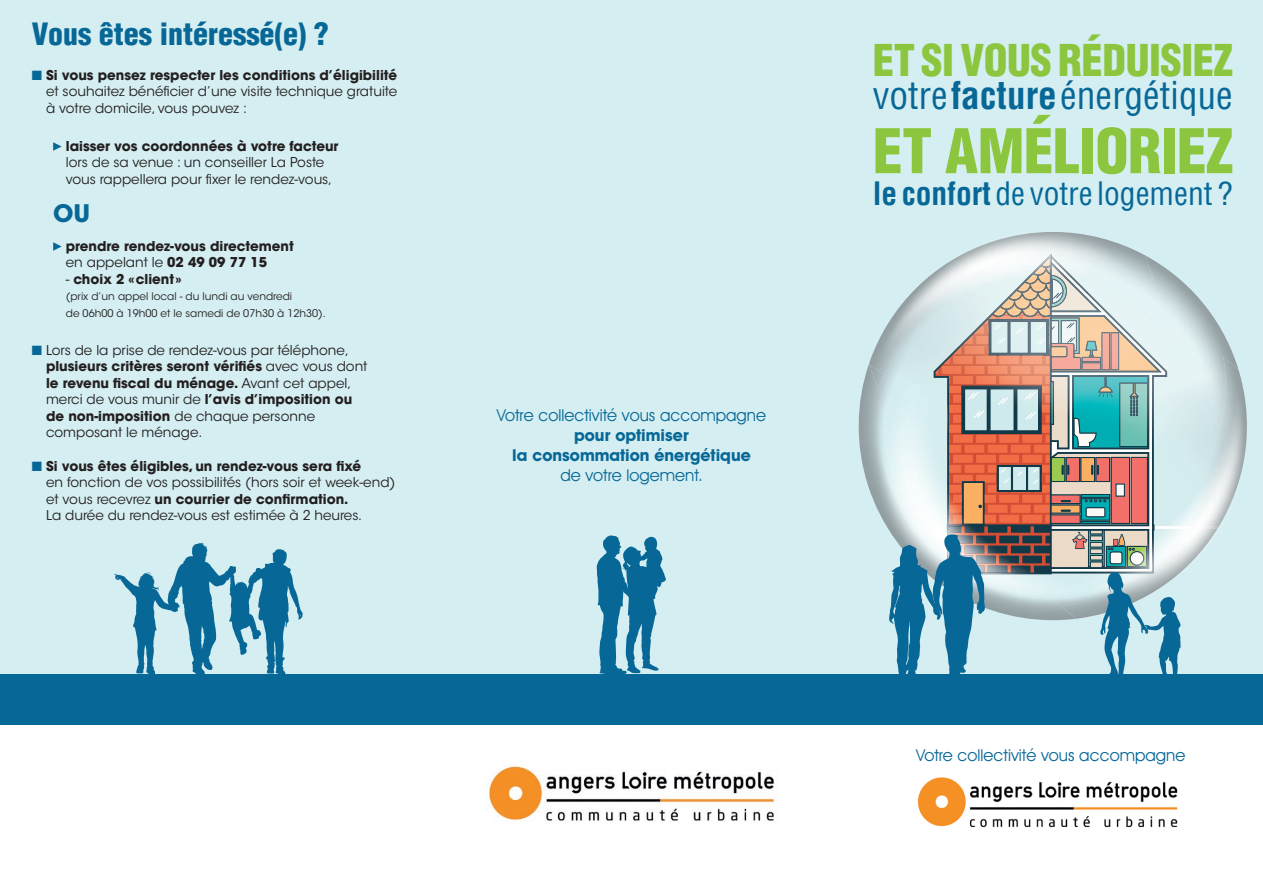
<style>
.page{position:relative;width:1263px;height:893px;background:#fff}
.page>*{position:absolute;margin:0;border:0;box-sizing:border-box;transform-origin:0 0}
.t1{font:900 condensed 60px "Helvetica";letter-spacing:-.01em;color:#8bc63e}
.t2{font:900 condensed 42.75px "Helvetica";letter-spacing:-.01em;color:#8bc63e}
.t3{font:condensed 37.5px "Helvetica";color:#076897}
.t4{font:condensed 31.5px "Helvetica";color:#076897}
.t5{font:900 condensed 30px "Helvetica";color:#076897}
.t6{font:700 24px "ITC Avant Garde Std";color:#076897}
.t7{font:16.5px "Avant Garde IT Cby BT";color:#076897}
.t8{font:700 16.5px/19.8px "Avant Garde IT Cby BT";color:#076897;text-align:center}
.t9{font:13.5px/16.5px "ITC Avant Garde Std";color:#231f20}
.t10{font:700 13.5px/16.5px "ITC Avant Garde Std";color:#231f20}
.t11{font:10.5px/16.5px "ITC Avant Garde Std";color:#231f20}
.s1{color:#076897}
.s2{font-weight:700}
.s3{font-weight:400}
</style>
<div class="page">
<div style="left:0;top:0;width:1263px;height:724px;background:#d5eef1"></div>
<svg style="left:53px;top:142px;width:9px;height:9px"></svg>
<svg style="left:53px;top:242px;width:9px;height:9px"></svg>
<img style="left:1181px;top:280px;width:57px;height:196px">
<img style="left:965px;top:232px;width:175px;height:21px">
<img style="left:1181px;top:476px;width:60px;height:50px">
<img style="left:1181px;top:357px;width:45px;height:148px">
<img style="left:1181px;top:526px;width:38px;height:46px">
<img style="left:858px;top:322px;width:31px;height:208px">
<img style="left:870px;top:365px;width:15px;height:24px">
<div style="left:0;top:674px;width:1263px;height:50px;background:#076897"></div>
<svg style="left:889px;top:253px;width:292px;height:421px"></svg>
<svg style="left:114px;top:542px;width:189px;height:132px"></svg>
<svg style="left:596px;top:535px;width:70px;height:139px"></svg>
<img style="left:489px;top:766px;width:286px;height:55px">
<img style="left:917px;top:777px;width:261px;height:50px">
<h3 class="t5" style="left:32px;top:15px;width:298px">Vous êtes intéressé(e) ?</h3>
<p class="t9" style="left:46px;top:67px;width:353px;text-align:justify;text-indent:-14px"><span class="s1">■</span> <span class="s2">Si vous pensez respecter les conditions d’éligibilité </span>et souhaitez bénéficier d’une visite technique gratuite à votre domicile, vous pouvez :</p>
<p class="t10" style="left:66px;top:137px;width:274px">laisser vos coordonnées à votre facteur</p>
<p class="t9" style="left:66px;top:154px;width:268px">lors de sa venue : un conseiller La Poste vous rappellera pour fixer le rendez-vous,</p>
<h3 class="t6" style="left:53px;top:197px;width:39px">OU</h3>
<p class="t10" style="left:66px;top:237px;width:229px">prendre rendez-vous directement <span class="s3">en appelant le</span> 02 49 09 77 15</p>
<p class="t10" style="left:66px;top:270px;width:117px"><span class="s3">-</span> choix 2 « client »</p>
<p class="t11" style="left:66px;top:288px;width:262px">(prix d’un appel local - du lundi au vendredi<br>de 06h00 à 19h00 et le samedi de 07h30 à 12h30).</p>
<p class="t9" style="left:46px;top:342px;width:323px;text-indent:-14px"><span class="s1">■</span> Lors de la prise de rendez-vous par téléphone, <span class="s2">plusieurs critères seront vérifiés</span> avec vous dont <span class="s2">le revenu fiscal du ménage.</span> Avant cet appel, merci de vous munir de <span class="s2">l’avis d’imposition ou de non-imposition</span> de chaque personne composant le ménage.</p>
<p class="t9" style="left:46px;top:458px;width:351px;text-indent:-14px"><span class="s1">■</span> <span class="s2">Si vous êtes éligibles, un rendez-vous sera fixé<br></span>en fonction de vos possibilités (hors soir et week-end) et vous recevrez <span class="s2">un courrier de confirmation.<br></span>La durée du rendez-vous est estimée à 2 heures.</p>
<p class="t7" style="left:497px;top:405px;width:271px">Votre collectivité vous accompagne</p>
<p class="t8" style="left:512px;top:425px;width:240px">pour optimiser<br>la consommation énergétique</p>
<p class="t7" style="left:560px;top:465px;width:144px">de votre logement.</p>
<h2 class="t2" style="left:873px;top:33px;width:362px">ET SI VOUS RÉDUISIEZ</h2>
<h3 class="t3" style="left:873px;top:72px;width:362px">votre <span class="s2">facture</span> énergétique</h3>
<h1 class="t1" style="left:873px;top:113px;width:362px">ET AMÉLIORIEZ</h1>
<h3 class="t4" style="left:873px;top:174px;width:362px"><span class="s2">le confort</span> de votre logement ?</h3>
<p class="t7" style="left:916px;top:745px;width:271px">Votre collectivité vous accompagne</p>
</div>
